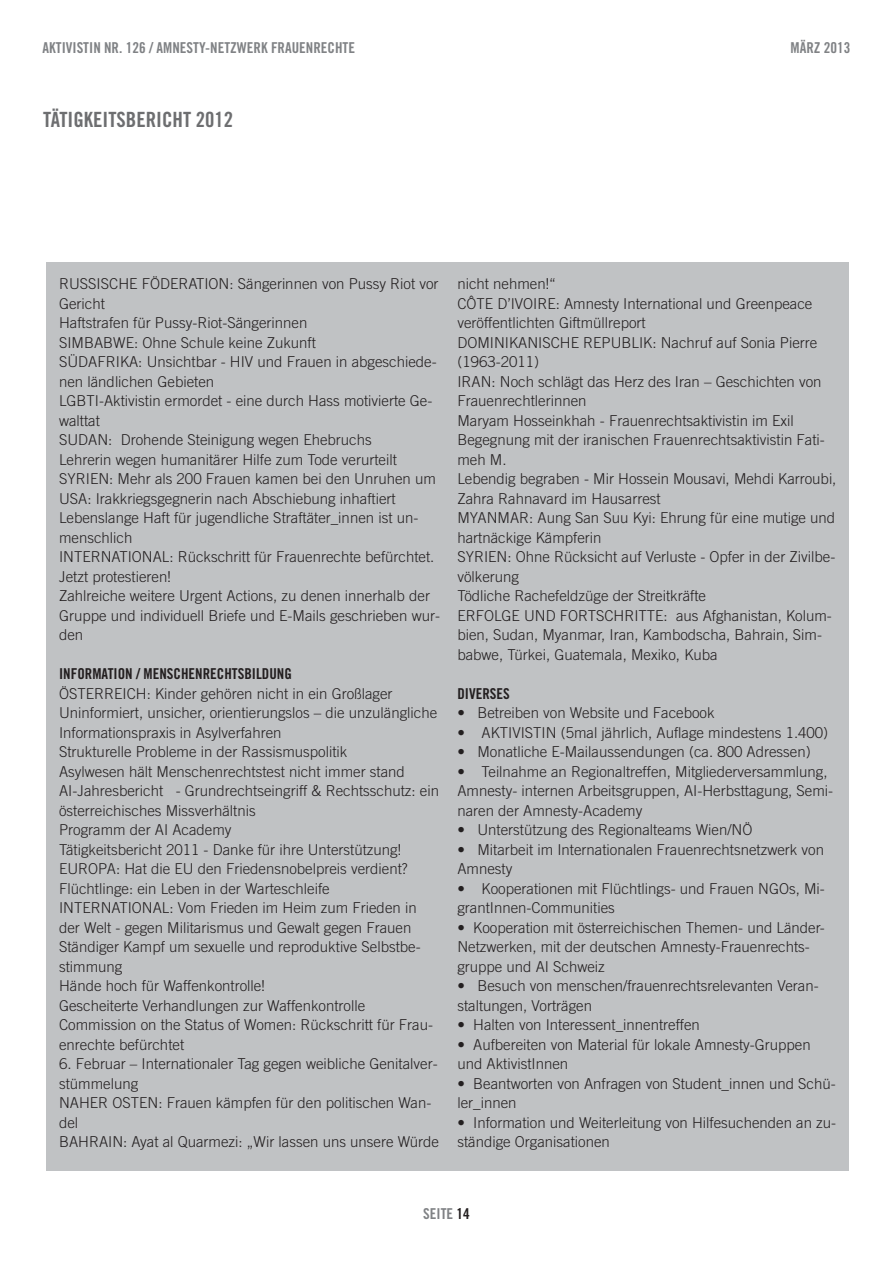
<style>
.page{position:relative;width:893px;height:1263px;background:#fff}
.page>*{position:absolute;margin:0;border:0;box-sizing:border-box;transform-origin:0 0}
.t1{font:21px "Amnesty Trade Gothic Bd Cn 20";color:#6d6e70}
.t2{font:300 15px/19.5px "Amnesty Trade Gothic";color:#231f20}
.t3{font:15px "Amnesty Trade Gothic Bd Cn 20";color:#808285}
.t4{font:15px "Amnesty Trade Gothic Bd Cn 20";color:#231f20}
.s1{color:#231f20}
</style>
<div class="page">
<div style="left:47px;top:262px;width:802px;height:909px;background:#c0c2c4"></div>
<p class="t3" style="left:43px;top:39px;width:314px">AKTIVISTIN NR. 126 / AMNESTY-NETZWERK FRAUENRECHTE</p>
<p class="t3" style="left:790px;top:39px;width:61px">MÄRZ 2013</p>
<h1 class="t1" style="left:43px;top:108px;width:192px">TÄTIGKEITSBERICHT 2012</h1>
<p class="t2" style="left:59px;top:275px;width:382px">RUSSISCHE FÖDERATION: Sängerinnen von Pussy Riot vor Gericht<br>Haftstrafen für Pussy-Riot-Sängerinnen<br>SIMBABWE: Ohne Schule keine Zukunft<br>SÜDAFRIKA: Unsichtbar - HIV und Frauen in abgeschiede&shy;nen ländlichen Gebieten<br>LGBTI-Aktivistin ermordet - eine durch Hass motivierte Ge&shy;walttat<br>SUDAN: Drohende Steinigung wegen Ehebruchs<br>Lehrerin wegen humanitärer Hilfe zum Tode verurteilt SYRIEN: Mehr als 200 Frauen kamen bei den Unruhen um USA: Irakkriegsgegnerin nach Abschiebung inhaftiert Lebenslange Haft für jugendliche Straftäter_innen ist un&shy;menschlich<br>INTERNATIONAL: Rückschritt für Frauenrechte befürchtet.<br>Jetzt protestieren!<br>Zahlreiche weitere Urgent Actions, zu denen innerhalb der Gruppe und individuell Briefe und E-Mails geschrieben wur&shy;den</p>
<p class="t4" style="left:59px;top:665px;width:234px">INFORMATION / MENSCHENRECHTSBILDUNG</p>
<p class="t2" style="left:59px;top:685px;width:381px">ÖSTERREICH: Kinder gehören nicht in ein Großlager Uninformiert, unsicher, orientierungslos – die unzulängliche Informationspraxis in Asylverfahren<br>Strukturelle Probleme in der Rassismuspolitik<br>Asylwesen hält Menschenrechtstest nicht immer stand AI-Jahresbericht - Grundrechtseingriff &amp; Rechtsschutz: ein österreichisches Missverhältnis<br>Programm der AI Academy<br>Tätigkeitsbericht 2011 - Danke für ihre Unterstützung!<br>EUROPA: Hat die EU den Friedensnobelpreis verdient?<br>Flüchtlinge: ein Leben in der Warteschleife INTERNATIONAL: Vom Frieden im Heim zum Frieden in der Welt - gegen Militarismus und Gewalt gegen Frauen Ständiger Kampf um sexuelle und reproduktive Selbstbe&shy;stimmung<br>Hände hoch für Waffenkontrolle!<br>Gescheiterte Verhandlungen zur Waffenkontrolle Commission on the Status of Women: Rückschritt für Frau&shy;enrechte befürchtet</p>
<p class="t2" style="left:59px;top:1055px;width:381px">6. Februar – Internationaler Tag gegen weibliche Genitalver&shy;stümmelung<br>NAHER OSTEN: Frauen kämpfen für den politischen Wan&shy;del<br>BAHRAIN: Ayat al Quarmezi: „Wir lassen uns unsere Würde</p>
<p class="t2" style="left:457px;top:275px;width:381px">nicht nehmen!“<br>CÔTE D’IVOIRE: Amnesty International und Greenpeace veröffentlichten Giftmüllreport<br>DOMINIKANISCHE REPUBLIK: Nachruf auf Sonia Pierre (1963-2011)<br>IRAN: Noch schlägt das Herz des Iran – Geschichten von Frauenrechtlerinnen<br>Maryam Hosseinkhah - Frauenrechtsaktivistin im Exil Begegnung mit der iranischen Frauenrechtsaktivistin Fati&shy;meh M.<br>Lebendig begraben - Mir Hossein Mousavi, Mehdi Karroubi, Zahra Rahnavard im Hausarrest<br>MYANMAR: Aung San Suu Kyi: Ehrung für eine mutige und hartnäckige Kämpferin<br>SYRIEN: Ohne Rücksicht auf Verluste - Opfer in der Zivilbe&shy;völkerung<br>Tödliche Rachefeldzüge der Streitkräfte<br>ERFOLGE UND FORTSCHRITTE: aus Afghanistan, Kolum&shy;bien, Sudan, Myanmar, Iran, Kambodscha, Bahrain, Sim&shy;babwe, Türkei, Guatemala, Mexiko, Kuba</p>
<p class="t4" style="left:457px;top:685px;width:54px">DIVERSES</p>
<p class="t2" style="left:457px;top:704px;width:259px">• Betreiben von Website und Facebook</p>
<p class="t2" style="left:457px;top:724px;width:372px">• AKTIVISTIN (5mal jährlich, Auflage mindestens 1.400)</p>
<p class="t2" style="left:457px;top:743px;width:355px">• Monatliche E-Mailaussendungen (ca. 800 Adressen)</p>
<p class="t2" style="left:457px;top:763px;width:377px">• Teilnahme an Regionaltreffen, Mitgliederversammlung,<br>Amnesty- internen Arbeitsgruppen, AI-Herbsttagung, Semi&shy;naren der Amnesty-Academy</p>
<p class="t2" style="left:457px;top:821px;width:296px">• Unterstützung des Regionalteams Wien/NÖ</p>
<p class="t2" style="left:457px;top:841px;width:368px">• Mitarbeit im Internationalen Frauenrechtsnetzwerk von<br>Amnesty</p>
<p class="t2" style="left:457px;top:880px;width:369px">• Kooperationen mit Flüchtlings- und Frauen NGOs, Mi&shy;grantInnen-Communities</p>
<p class="t2" style="left:457px;top:919px;width:369px">• Kooperation mit österreichischen Themen- und Länder-<br>Netzwerken, mit der deutschen Amnesty-Frauenrechts&shy;gruppe und AI Schweiz</p>
<p class="t2" style="left:457px;top:977px;width:363px">• Besuch von menschen/frauenrechtsrelevanten Veran&shy;staltungen, Vorträgen</p>
<p class="t2" style="left:457px;top:1016px;width:244px">• Halten von Interessent_innentreffen</p>
<p class="t2" style="left:457px;top:1036px;width:355px">• Aufbereiten von Material für lokale Amnesty-Gruppen und AktivistInnen</p>
<p class="t2" style="left:457px;top:1075px;width:380px">• Beantworten von Anfragen von Student_innen und Schü&shy;ler_innen</p>
<p class="t2" style="left:457px;top:1114px;width:380px">• Information und Weiterleitung von Hilfesuchenden an zu&shy;ständige Organisationen</p>
<p class="t3" style="left:423px;top:1204px;width:48px">SEITE <span class="s1">14</span></p>
</div>
